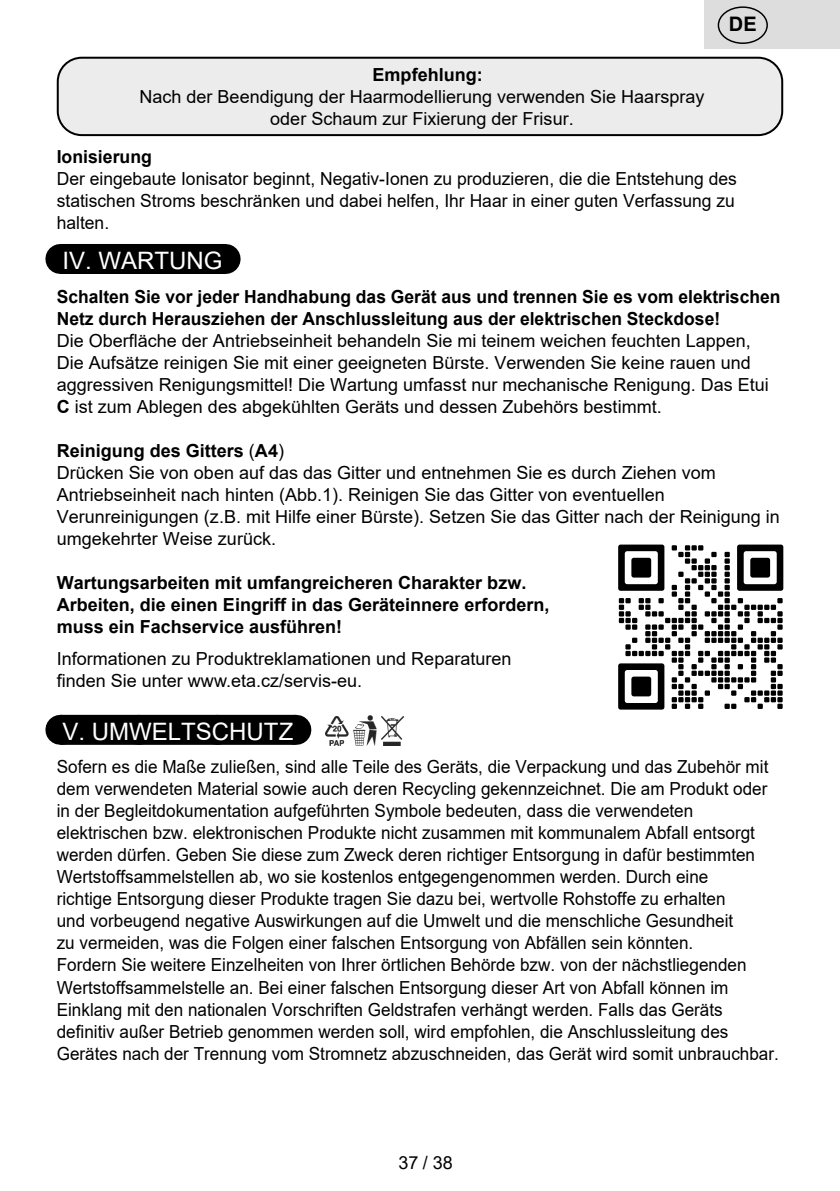
<style>
.page{position:relative;width:840px;height:1191px;background:#fff}
.page>*{position:absolute;margin:0;border:0;box-sizing:border-box;transform-origin:0 0}
.Grafický_nadpis_ETA{font:24px "Arial";color:#fff}
.t1{font:700 20px "Arial";color:#000}
.Normální{font:18px/22px "Arial";color:#000;scale:.95 1}
.Normální-2{font:18px/22px "Arial";color:#000}
.Normální-3{font:700 18px/22px "Arial";color:#000}
.text{font:18px/22px "Arial";color:#000}
.s1{font-weight:700}
.s2{font-weight:400}
</style>
<div class="page">
<div style="left:703px;top:0;width:136px;height:48px;background:#ddd"></div>
<div style="left:717px;top:6px;width:50px;height:38px;border:1px solid #000;border-radius:50%"></div>
<div style="left:60px;top:244px;width:164px;height:30px;background:#000"></div>
<hr style="left:224px;top:244px;width:1px;height:30px;background:#000">
<div style="left:60px;top:715px;width:235px;height:30px;background:#000"></div>
<svg style="left:140px;top:744px;width:116px;height:1px"></svg>
<hr style="left:295px;top:715px;width:1px;height:30px;background:#000">
<div style="left:58px;top:58px;width:723px;height:77px;background:#ececec;border-radius:24px"></div>
<div style="left:57px;top:57px;width:725px;height:79px;border:2px solid #000;border-radius:24px"></div>
<svg style="left:618px;top:544px;width:164px;height:165px"></svg>
<img style="left:325px;top:715px;width:80px;height:30px">
<p class="t1" style="left:728px;top:10px;width:29px">DE</p>
<p class="Normální-3" style="left:372px;top:64px;width:111px">Empfehlung:</p>
<p class="Normální-2" style="left:139px;top:85px;width:566px">Nach der Beendigung der Haarmodellierung verwenden Sie Haarspray</p>
<p class="Normální-2" style="left:270px;top:107px;width:305px">oder Schaum zur Fixierung der Frisur.</p>
<p class="Normální-3" style="left:57px;top:146px;width:97px">Ionisierung</p>
<p class="Normální-2" style="left:57px;top:168px;width:681px;text-align:justify">Der eingebaute Ionisator beginnt, Negativ-Ionen zu produzieren, die die Entstehung des statischen Stroms beschränken und dabei helfen, Ihr Haar in einer guten Verfassung zu halten.</p>
<p class="Grafický_nadpis_ETA" style="left:62px;top:244px;width:162px">IV. WARTUNG</p>
<p class="Normální-2" style="left:57px;top:285px;width:724px"><span class="s1">Schalten Sie vor jeder Handhabung das Gerät aus und trennen Sie es vom elektrischen Netz durch Herausziehen der Anschlussleitung aus der elektrischen Steckdose!<br></span>Die Oberfläche der Antriebseinheit behandeln Sie mi teinem weichen feuchten Lappen, Die Aufsätze reinigen Sie mit einer geeigneten Bürste. Verwenden Sie keine rauen und aggressiven Renigungsmittel! Die Wartung umfasst nur mechanische Renigung. Das Etui <span class="s1">C</span> ist zum Ablegen des abgekühlten Geräts und dessen Zubehörs bestimmt.</p>
<p class="Normální-3" style="left:57px;top:439px;width:229px">Reinigung des Gitters <span class="s2">(</span>A4<span class="s2">)</span></p>
<p class="Normální-2" style="left:57px;top:461px;width:724px">Drücken Sie von oben auf das das Gitter und entnehmen Sie es durch Ziehen vom Antriebseinheit nach hinten (Abb.1). Reinigen Sie das Gitter von eventuellen Verunreinigungen (z.B. mit Hilfe einer Bürste). Setzen Sie das Gitter nach der Reinigung in umgekehrter Weise zurück.</p>
<p class="Normální-3" style="left:57px;top:571px;width:494px">Wartungsarbeiten mit umfangreicheren Charakter bzw.<br>Arbeiten, die einen Eingriff in das Geräteinnere erfordern,</p>
<p class="Normální-3" style="left:57px;top:615px;width:287px">muss ein Fachservice ausführen!</p>
<p class="text" style="left:57px;top:647px;width:456px">Informationen zu Produktreklamationen und Reparaturen finden Sie unter www.eta.cz/servis-eu.</p>
<p class="Grafický_nadpis_ETA" style="left:62px;top:715px;width:232px">V. UMWELTSCHUTZ</p>
<p class="Normální" style="left:57px;top:756px;width:750px">Sofern es die Maße zuließen, sind alle Teile des Geräts, die Verpackung und das Zubehör mit dem verwendeten Material sowie auch deren Recycling gekennzeichnet. Die am Produkt oder</p>
<p class="Normální" style="left:57px;top:800px;width:761px">in der Begleitdokumentation aufgeführten Symbole bedeuten, dass die verwendeten elektrischen bzw. elektronischen Produkte nicht zusammen mit kommunalem Abfall entsorgt werden dürfen. Geben Sie diese zum Zweck deren richtiger Entsorgung in dafür bestimmten Wertstoffsammelstellen ab, wo sie kostenlos entgegengenommen werden. Durch eine<br>richtige Entsorgung dieser Produkte tragen Sie dazu bei, wertvolle Rohstoffe zu erhalten<br>und vorbeugend negative Auswirkungen auf die Umwelt und die menschliche Gesundheit<br>zu vermeiden, was die Folgen einer falschen Entsorgung von Abfällen sein könnten.<br>Fordern Sie weitere Einzelheiten von Ihrer örtlichen Behörde bzw. von der nächstliegenden Wertstoffsammelstelle an. Bei einer falschen Entsorgung dieser Art von Abfall können im Einklang mit den nationalen Vorschriften Geldstrafen verhängt werden. Falls das Geräts definitiv außer Betrieb genommen werden soll, wird empfohlen, die Anschlussleitung des Gerätes nach der Trennung vom Stromnetz abzuschneiden, das Gerät wird somit unbrauchbar.</p>
<p class="Normální-2" style="left:398px;top:1151px;width:56px">37 / 38</p>
</div>
